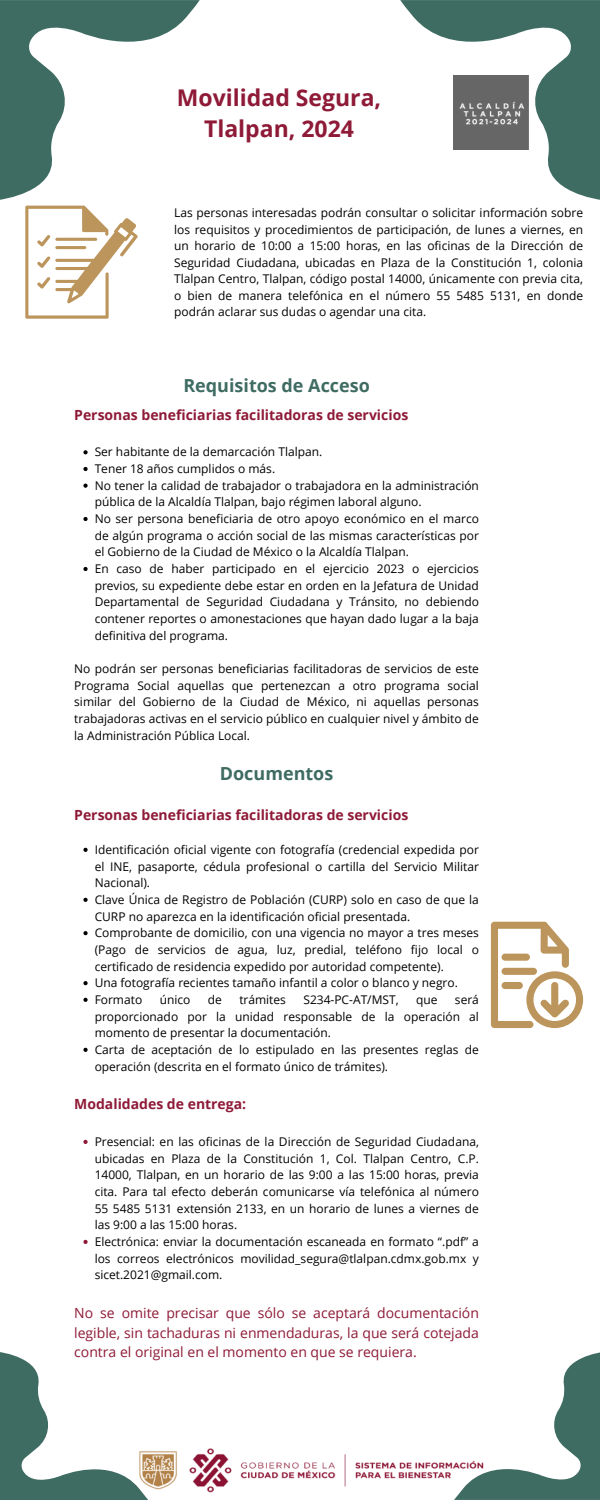
<style>
.page{position:relative;width:600px;height:1500px;background:#fff}
.page>*{position:absolute;margin:0;border:0;box-sizing:border-box;transform-origin:0 0}
.t1{font:700 23px/31.5px "Open Sans";color:#8e1a37;text-align:center}
.t2{font:700 18px "Open Sans";color:#3f6c62}
.t3{font:14px/19.6px "Open Sans";color:#8e1a37;text-align:justify}
.t4{font:700 14px "Open Sans";color:#8e1a37}
.t5{font:12px/16.7px "Open Sans";color:#000;text-align:justify}
</style>
<div class="page">
<img style="left:148px;top:1448px;width:306px;height:45px">
<svg style="left:400px;top:0;width:200px;height:200px"></svg>
<svg style="left:25px;top:206px;width:113px;height:113px"></svg>
<svg style="left:0;top:1352px;width:148px;height:148px"></svg>
<svg style="left:454px;top:1352px;width:146px;height:148px"></svg>
<svg style="left:0;top:0;width:200px;height:200px"></svg>
<img style="left:454px;top:75px;width:74px;height:75px">
<svg style="left:83px;top:450px;width:5px;height:4px"></svg>
<svg style="left:83px;top:467px;width:5px;height:4px"></svg>
<svg style="left:83px;top:484px;width:5px;height:4px"></svg>
<svg style="left:83px;top:517px;width:5px;height:4px"></svg>
<svg style="left:83px;top:567px;width:5px;height:4px"></svg>
<svg style="left:83px;top:848px;width:5px;height:4px"></svg>
<svg style="left:83px;top:898px;width:5px;height:4px"></svg>
<svg style="left:83px;top:931px;width:5px;height:4px"></svg>
<svg style="left:83px;top:981px;width:5px;height:4px"></svg>
<svg style="left:83px;top:998px;width:5px;height:4px"></svg>
<svg style="left:83px;top:1048px;width:5px;height:4px"></svg>
<svg style="left:83px;top:1140px;width:5px;height:4px"></svg>
<svg style="left:83px;top:1240px;width:5px;height:4px"></svg>
<svg style="left:491px;top:922px;width:92px;height:106px"></svg>
<h1 class="t1" style="left:177px;top:81px;width:206px">Movilidad Segura,<br>Tlalpan, 2024</h1>
<h3 class="t5" style="left:174px;top:204px;width:411px">Las personas interesadas podrán consultar o solicitar información sobre los requisitos y procedimientos de participación, de lunes a viernes, en un horario de 10:00 a 15:00 horas, en las oficinas de la Dirección de Seguridad Ciudadana, ubicadas en Plaza de la Constitución 1, colonia Tlalpan Centro, Tlalpan, código postal 14000, únicamente con previa cita, o bien de manera telefónica en el número 55 5485 5131, en donde podrán aclarar sus dudas o agendar una cita.</h3>
<p class="t2" style="left:183px;top:373px;width:188px">Requisitos de Acceso</p>
<p class="t4" style="left:74px;top:405px;width:336px">Personas beneficiarias facilitadoras de servicios</p>
<p class="t5" style="left:95px;top:443px;width:229px">Ser habitante de la demarcación Tlalpan.</p>
<p class="t5" style="left:95px;top:460px;width:182px">Tener 18 años cumplidos o más.</p>
<h2 class="t5" style="left:95px;top:477px;width:386px">No tener la calidad de trabajador o trabajadora en la administración pública de la Alcaldía Tlalpan, bajo régimen laboral alguno.</h2>
<h3 class="t5" style="left:95px;top:510px;width:386px">No ser persona beneficiaria de otro apoyo económico en el marco de algún programa o acción social de las mismas características por el Gobierno de la Ciudad de México o la Alcaldía Tlalpan.</h3>
<p class="t5" style="left:95px;top:560px;width:386px">En caso de haber participado en el ejercicio 2023 o ejercicios previos, su expediente debe estar en orden en la Jefatura de Unidad Departamental de Seguridad Ciudadana y Tránsito, no debiendo contener reportes o amonestaciones que hayan dado lugar a la baja definitiva del programa.</p>
<p class="t5" style="left:74px;top:660px;width:406px">No podrán ser personas beneficiarias facilitadoras de servicios de este Programa Social aquellas que pertenezcan a otro programa social similar del Gobierno de la Ciudad de México, ni aquellas personas trabajadoras activas en el servicio público en cualquier nivel y ámbito de la Administración Pública Local.</p>
<p class="t2" style="left:220px;top:761px;width:115px">Documentos</p>
<p class="t4" style="left:74px;top:805px;width:336px">Personas beneficiarias facilitadoras de servicios</p>
<p class="t5" style="left:95px;top:841px;width:386px">Identificación oficial vigente con fotografía (credencial expedida por el INE, pasaporte, cédula profesional o cartilla del Servicio Militar Nacional).</p>
<p class="t5" style="left:95px;top:891px;width:386px">Clave Única de Registro de Población (CURP) solo en caso de que la<br>CURP no aparezca en la identificación oficial presentada.</p>
<h2 class="t5" style="left:95px;top:924px;width:386px">Comprobante de domicilio, con una vigencia no mayor a tres meses (Pago de servicios de agua, luz, predial, teléfono fijo local o certificado de residencia expedido por autoridad competente).</h2>
<h3 class="t5" style="left:95px;top:974px;width:365px">Una fotografía recientes tamaño infantil a color o blanco y negro.</h3>
<p class="t5" style="left:95px;top:991px;width:49px">Formato</p>
<p class="t5" style="left:160px;top:991px;width:32px">único</p>
<p class="t5" style="left:208px;top:991px;width:16px">de</p>
<p class="t5" style="left:239px;top:991px;width:48px">trámites</p>
<p class="t5" style="left:303px;top:991px;width:97px">S234-PC-AT/MST,</p>
<p class="t5" style="left:416px;top:991px;width:23px">que</p>
<p class="t5" style="left:95px;top:991px;width:386px;text-indent:360px">será proporcionado por la unidad responsable de la operación al momento de presentar la documentación.</p>
<p class="t5" style="left:95px;top:1041px;width:386px">Carta de aceptación de lo estipulado en las presentes reglas de operación (descrita en el formato único de trámites).</p>
<p class="t4" style="left:74px;top:1094px;width:173px">Modalidades de entrega:</p>
<p class="t5" style="left:95px;top:1133px;width:386px">Presencial: en las oficinas de la Dirección de Seguridad Ciudadana, ubicadas en Plaza de la Constitución 1, Col. Tlalpan Centro, C.P.<br>14000, Tlalpan, en un horario de las 9:00 a las 15:00 horas, previa cita. Para tal efecto deberán comunicarse vía telefónica al número 55 5485 5131 extensión 2133, en un horario de lunes a viernes de las 9:00 a las 15:00 horas.</p>
<p class="t5" style="left:95px;top:1233px;width:386px">Electrónica: enviar la documentación escaneada en formato “.pdf” a los correos electrónicos movilidad_segura@tlalpan.cdmx.gob.mx y sicet.2021@gmail.com.</p>
<p class="t3" style="left:74px;top:1303px;width:406px">No se omite precisar que sólo se aceptará documentación legible, sin tachaduras ni enmendaduras, la que será cotejada contra el original en el momento en que se requiera.</p>
</div>
